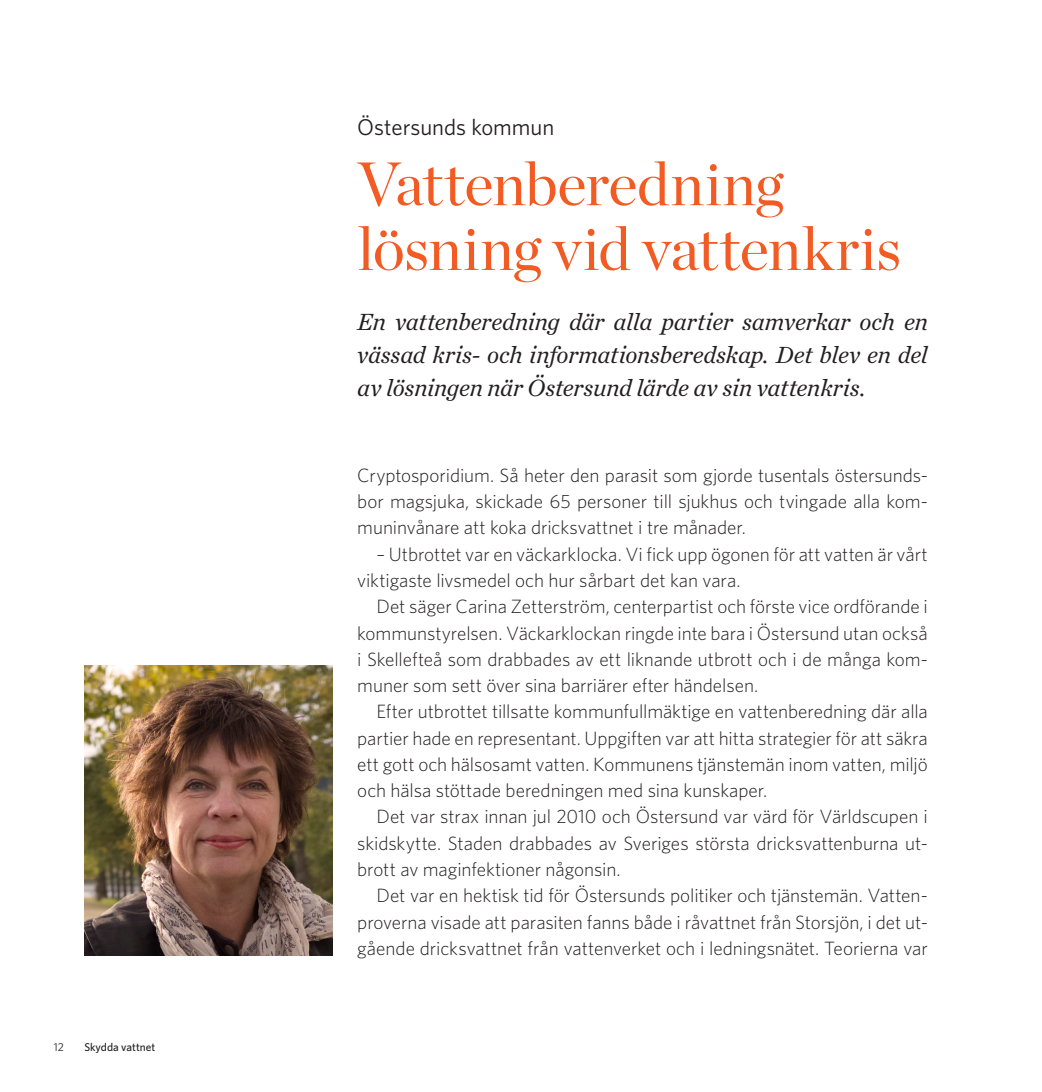
<style>
.page{position:relative;width:1042px;height:1092px;background:#fff}
.page>*{position:absolute;margin:0;border:0;box-sizing:border-box;transform-origin:0 0}
.t1{font:61.25px/64.8px "Chronicle Display";letter-spacing:-.005em;color:#f25b23}
.t2{font:italic 24.5px/33.2px "Chronicle Text G1";letter-spacing:-.01em;color:#231f20;text-align:justify}
.t3{font:22.75px "Whitney";color:#231f20}
.t4{font:300 19.25px/26.2px "Whitney";letter-spacing:-.005em;color:#231f20;text-align:justify}
.t5{font:500 11.38px "Whitney";color:#231f20}
.t6{font:11.38px "Whitney";color:#231f20}
</style>
<div class="page">
<img style="left:84px;top:665px;width:248px;height:290px">
<p class="t6" style="left:54px;top:1039px;width:12px">12</p>
<p class="t5" style="left:84px;top:1039px;width:73px">Skydda vattnet</p>
<p class="t3" style="left:357px;top:112px;width:199px">Östersunds kommun</p>
<h1 class="t1" style="left:357px;top:147px;width:545px">Vattenberedning lösning vid vattenkris</h1>
<p class="t2" style="left:357px;top:303px;width:572px">En vattenberedning där alla partier samverkar och en vässad kris- och informationsberedskap. Det blev en del av lösningen när Östersund lärde av sin vattenkris.</p>
<p class="t4" style="left:357px;top:461px;width:572px">Cryptosporidium. Så heter den parasit som gjorde tusentals östersunds&shy;bor magsjuka, skickade 65 personer till sjukhus och tvingade alla kom&shy;muninvånare att koka dricksvattnet i tre månader.</p>
<p class="t4" style="left:357px;top:540px;width:572px;text-indent:19px">– Utbrottet var en väckarklocka. Vi fick upp ögonen för att vatten är vårt viktigaste livsmedel och hur sårbart det kan vara.</p>
<p class="t4" style="left:357px;top:592px;width:572px;text-indent:19px">Det säger Carina Zetterström, centerpartist och förste vice ordförande i kommunstyrelsen. Väckarklockan ringde inte bara i Östersund utan också i Skellefteå som drabbades av ett liknande utbrott och i de många kom&shy;muner som sett över sina barriärer efter händelsen.</p>
<p class="t4" style="left:357px;top:697px;width:572px;text-indent:19px">Efter utbrottet tillsatte kommunfullmäktige en vattenberedning där alla partier hade en representant. Uppgiften var att hitta strategier för att säkra ett gott och hälsosamt vatten. Kommunens tjänstemän inom vatten, miljö och hälsa stöttade beredningen med sina kunskaper.</p>
<p class="t4" style="left:357px;top:803px;width:572px;text-indent:19px">Det var strax innan jul 2010 och Östersund var värd för Världscupen i skidskytte. Staden drabbades av Sveriges största dricksvattenburna ut&shy;brott av maginfektioner någonsin.</p>
<p class="t4" style="left:357px;top:881px;width:572px;text-indent:19px">Det var en hektisk tid för Östersunds politiker och tjänstemän. Vatten&shy;proverna visade att parasiten fanns både i råvattnet från Storsjön, i det ut&shy;gående dricksvattnet från vattenverket och i ledningsnätet. Teorierna var</p>
</div>
